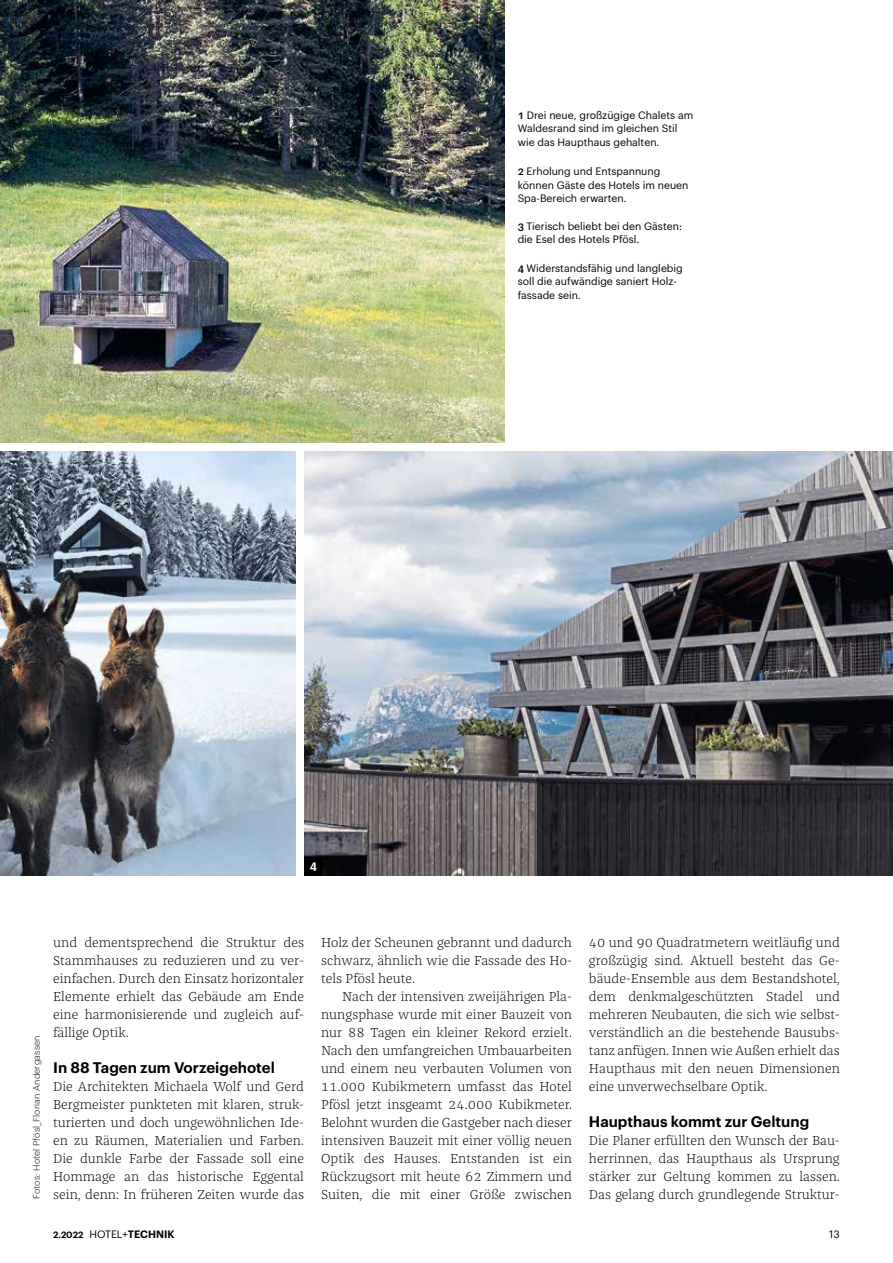
<style>
.page{position:relative;width:893px;height:1263px;background:#fff}
.page>*{position:absolute;margin:0;border:0;box-sizing:border-box;transform-origin:0 0}
.t1{font:600 15px "Graphik";color:#000}
.t2{font:300 13.5px/18px "Franziska Pro";color:#000;text-align:justify}
.t3{font:600 12px "Graphik";color:#fff}
.t4{font:10.5px/13.5px "Graphik";color:#000}
.t5{font:600 10.5px "Graphik";color:#000}
.t6{font:300 9px "Graphik";letter-spacing:.02em;color:#000}
.s1{font-weight:500}
.s2{font-size:9px}
.s3{font-weight:400}
</style>
<div class="page">
<img style="left:304px;top:452px;width:589px;height:423px">
<img style="left:0;top:452px;width:296px;height:423px">
<div style="left:304px;top:857px;width:18px;height:18px;background:#000"></div>
<img style="left:0;top:0;width:505px;height:443px">
<p class="t4" style="left:518px;top:107px;width:177px"><span class="s1">1</span> Drei neue, großzügige Chalets am<br>Waldesrand sind im gleichen Stil wie das Haupthaus gehalten.</p>
<p class="t4" style="left:518px;top:164px;width:172px"><span class="s1">2</span> Erholung und Entspannung können Gäste des Hotels im neuen<br>Spa-Bereich erwarten.</p>
<p class="t4" style="left:518px;top:218px;width:166px"><span class="s1">3</span> Tierisch beliebt bei den Gästen: die Esel des Hotels Pfösl.</p>
<p class="t4" style="left:518px;top:260px;width:167px"><span class="s1">4</span> Widerstandsfähig und langlebig soll die aufwändige saniert Holz&shy;fassade sein.</p>
<p class="t3" style="left:310px;top:857px;width:9px">4</p>
<p class="t6" style="left:30px;top:1199px;width:165px;rotate:-90deg">Fotos: Hotel Pfösl_Florian Andergassen</p>
<p class="t2" style="left:53px;top:933px;width:252px">und dementsprechend die Struktur des Stammhauses zu reduzieren und zu ver&shy;einfachen. Durch den Einsatz horizontaler Elemente erhielt das Gebäude am Ende eine harmonisierende und zugleich auf&shy;fällige Optik.</p>
<p class="t1" style="left:53px;top:1056px;width:223px">In 88 Tagen zum Vorzeigehotel</p>
<p class="t2" style="left:53px;top:1077px;width:252px">Die Architekten Michaela Wolf und Gerd Bergmeister punkteten mit klaren, struk&shy;turierten und doch ungewöhnlichen Ide&shy;en zu Räumen, Materialien und Farben.<br>Die dunkle Farbe der Fassade soll eine Hommage an das historische Eggental sein, denn: In früheren Zeiten wurde das</p>
<p class="t2" style="left:321px;top:933px;width:252px">Holz der Scheunen gebrannt und dadurch schwarz, ähnlich wie die Fassade des Ho&shy;tels Pfösl heute.</p>
<p class="t2" style="left:321px;top:987px;width:252px;text-indent:21px">Nach der intensiven zweijährigen Pla&shy;nungsphase wurde mit einer Bauzeit von nur 88 Tagen ein kleiner Rekord erzielt.<br>Nach den umfangreichen Umbauarbeiten und einem neu verbauten Volumen von 11.000 Kubikmetern umfasst das Hotel Pfösl jetzt insgeamt 24.000 Kubikmeter.<br>Belohnt wurden die Gastgeber nach dieser intensiven Bauzeit mit einer völlig neuen Optik des Hauses. Entstanden ist ein Rückzugsort mit heute 62 Zimmern und Suiten, die mit einer Größe zwischen</p>
<p class="t2" style="left:589px;top:933px;width:252px">40 und 90 Quadratmetern weitläufig und großzügig sind. Aktuell besteht das Ge&shy;bäude-Ensemble aus dem Bestandshotel, dem denkmalgeschützten Stadel und mehreren Neubauten, die sich wie selbst&shy;verständlich an die bestehende Bausubs&shy;tanz anfügen. Innen wie Außen erhielt das Haupthaus mit den neuen Dimensionen eine unverwechselbare Optik.</p>
<p class="t1" style="left:589px;top:1110px;width:222px">Haupthaus kommt zur Geltung</p>
<p class="t2" style="left:589px;top:1131px;width:252px">Die Planer erfüllten den Wunsch der Bau&shy;herrinnen, das Haupthaus als Ursprung stärker zur Geltung kommen zu lassen.<br>Das gelang durch grundlegende Struktur-</p>
<p class="t5" style="left:53px;top:1226px;width:123px"><span class="s2">2.2022</span> <span class="s3">HOTEL+</span>TECHNIK</p>
<p class="t4" style="left:829px;top:1226px;width:12px">13</p>
</div>
